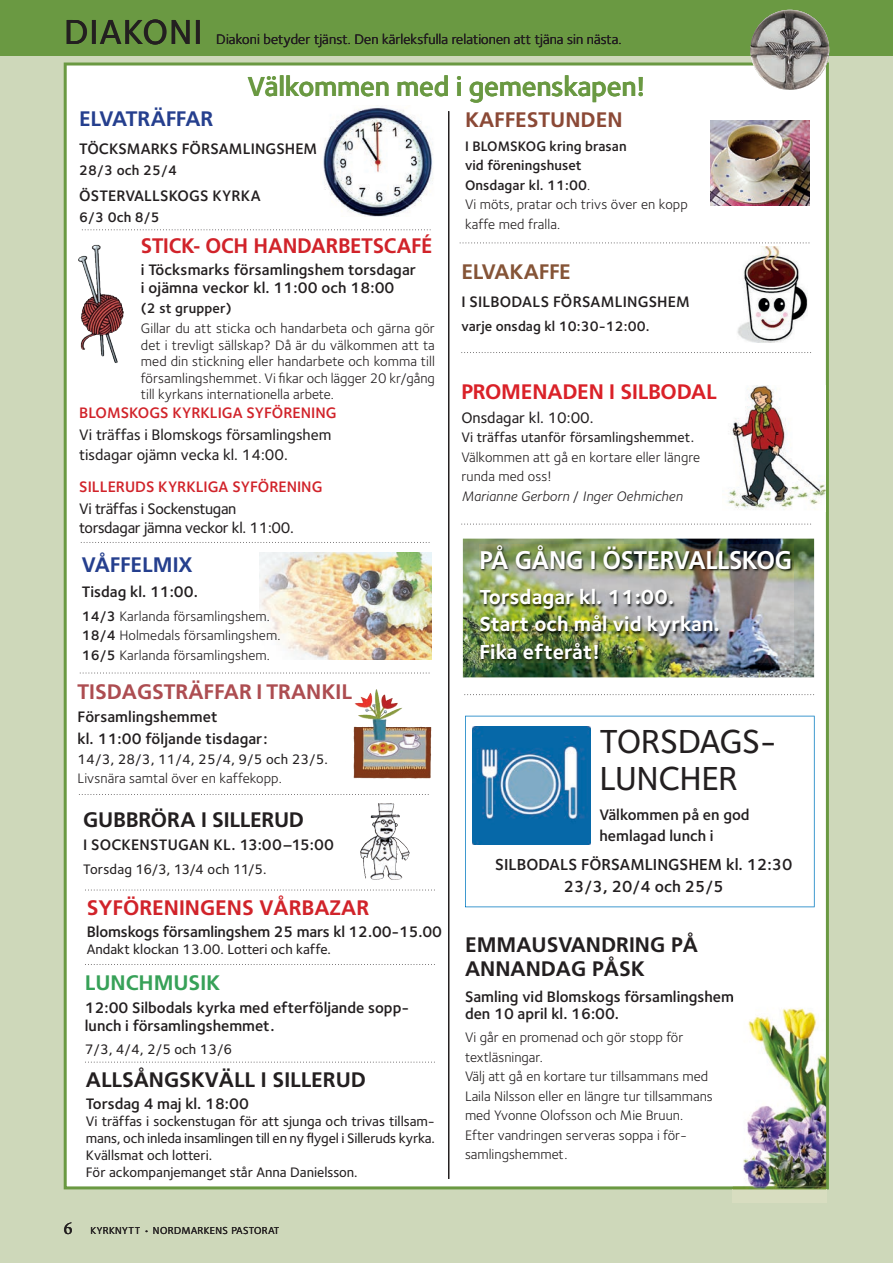
<style>
.page{position:relative;width:893px;height:1263px;background:#fff}
.page>*{position:absolute;margin:0;border:0;box-sizing:border-box;transform-origin:0 0}
.t1{font:500 36px "Foundry Sterling";letter-spacing:.03em;color:#231f20}
.t2{font:500 34.5px/37.2px "Foundry Sterling";letter-spacing:-.02em;color:#231f20}
.t3{font:600 28.5px "Foundry Sterling";letter-spacing:-.01em;color:#6a9942}
.t4{font:700 25.5px "Frutiger";letter-spacing:-.01em;color:#fff;scale:.94 1}
.t5{font:700 21px/24px "Frutiger";color:#231f20}
.t6{font:700 21px/27px "Foundry Sterling";letter-spacing:.005em;color:#fff}
.t7{font:700 21px "Frutiger";color:#d1232a}
.t8{font:700 21px "Frutiger";color:#ad4d51}
.t9{font:700 21px "Frutiger";letter-spacing:-.005em;color:#253f8e}
.t10{font:700 21px "Frutiger";letter-spacing:-.01em;color:#da2128}
.t11{font:700 21px "Frutiger";color:#8b4936}
.t12{font:700 21px "Frutiger";color:#37a158}
.t13{font:700 21px "Frutiger";letter-spacing:-.015em;color:#855437}
.t14{font:600 16.5px/22.5px "Foundry Sterling";color:#231f20;text-align:center}
.t15{font:600 15.75px/22.5px "Foundry Sterling";color:#231f20}
.t16{font:500 15.75px/19.5px "Foundry Sterling";letter-spacing:-.005em;color:#231f20}
.t17{font:600 15.75px "Foundry Sterling";color:#d1232a}
.t18{font:14.25px/19.5px "Foundry Sterling";color:#231f20}
.t19{font:500 14.25px/17.1px "Foundry Sterling";color:#231f20}
.t20{font:600 14.25px/19.5px "Foundry Sterling";letter-spacing:.005em;color:#231f20}
.t21{font:10.5px "Foundry Sterling";letter-spacing:.04em;color:#231f20}
.s1{font-weight:600}
.s2{font-family:"Minion Pro";font-size:18px}
.s3{font-weight:400}
.s4{font-style:italic}
</style>
<div class="page">
<div style="left:0;top:38px;width:893px;height:1225px;background:#ced8ba"></div>
<div style="left:64px;top:63px;width:765px;height:1126px;background:#fff"></div>
<div style="left:0;top:0;width:893px;height:55px;background:#6a9942"></div>
<img style="left:750px;top:10px;width:79px;height:80px">
<svg style="left:461px;top:352px;width:350px;height:1px"></svg>
<img style="left:260px;top:553px;width:172px;height:107px">
<img style="left:723px;top:385px;width:103px;height:126px">
<img style="left:463px;top:539px;width:351px;height:138px">
<img style="left:479px;top:544px;width:314px;height:118px">
<img style="left:355px;top:689px;width:21px;height:28px">
<img style="left:370px;top:803px;width:9px;height:31px">
<img style="left:710px;top:121px;width:100px;height:84px">
<img style="left:736px;top:247px;width:72px;height:96px">
<svg style="left:79px;top:794px;width:350px;height:1px"></svg>
<svg style="left:80px;top:672px;width:349px;height:1px"></svg>
<img style="left:78px;top:245px;width:19px;height:105px">
<svg style="left:461px;top:524px;width:350px;height:1px"></svg>
<svg style="left:82px;top:229px;width:349px;height:1px"></svg>
<img style="left:320px;top:105px;width:115px;height:112px">
<svg style="left:81px;top:542px;width:348px;height:1px"></svg>
<hr style="left:448px;top:111px;width:1px;height:1068px;background:#231f20">
<svg style="left:755px;top:157px;width:4px;height:4px"></svg>
<div style="left:465px;top:716px;width:350px;height:191px;background:#fff"></div>
<img style="left:472px;top:726px;width:119px;height:119px">
<svg style="left:464px;top:694px;width:350px;height:1px"></svg>
<svg style="left:460px;top:242px;width:349px;height:1px"></svg>
<svg style="left:85px;top:889px;width:350px;height:1px"></svg>
<img style="left:733px;top:1186px;width:93px;height:4px">
<img style="left:733px;top:997px;width:93px;height:189px">
<svg style="left:85px;top:1062px;width:350px;height:1px"></svg>
<svg style="left:85px;top:964px;width:350px;height:1px"></svg>
<h1 class="t1" style="left:64px;top:7px;width:140px">DIAKONI</h1>
<p class="t18" style="left:216px;top:29px;width:407px">Diakoni betyder tjänst. Den kärleksfulla relationen att tjäna sin nästa.</p>
<h3 class="t3" style="left:248px;top:66px;width:400px">Välkommen med i gemenskapen!</h3>
<h3 class="t9" style="left:79px;top:106px;width:136px">ELVATRÄFFAR</h3>
<p class="t15" style="left:79px;top:137px;width:240px">TÖCKSMARKS FÖRSAMLINGSHEM</p>
<p class="t20" style="left:79px;top:160px;width:99px">28/3 och 25/4</p>
<p class="t15" style="left:79px;top:184px;width:183px">ÖSTERVALLSKOGS KYRKA</p>
<p class="t20" style="left:79px;top:207px;width:82px">6/3 0ch 8/5</p>
<h3 class="t7" style="left:141px;top:233px;width:293px">STICK- OCH HANDARBETSCAFÉ</h3>
<p class="t15" style="left:141px;top:260px;width:277px;line-height:18px">i Töcksmarks församlingshem torsdagar i ojämna veckor kl. 11:00 och 18:00</p>
<p class="t20" style="left:141px;top:298px;width:92px">(2 st grupper)</p>
<p class="t18" style="left:141px;top:320px;width:295px;line-height:16.5px;text-align:justify">Gillar du att sticka och handarbeta och gärna gör det i trevligt sällskap? Då är du välkommen att ta med din stickning eller handarbete och komma till församlingshemmet. Vi fikar och lägger 20 kr/gång till kyrkans internationella arbete.</p>
<p class="t17" style="left:79px;top:402px;width:259px">BLOMSKOGS KYRKLIGA SYFÖRENING</p>
<p class="t16" style="left:79px;top:425px;width:254px">Vi träffas i Blomskogs församlingshem tisdagar ojämn vecka kl. 14:00.</p>
<p class="t17" style="left:79px;top:475px;width:245px">SILLERUDS KYRKLIGA SYFÖRENING</p>
<p class="t16" style="left:79px;top:498px;width:216px">Vi träffas i Sockenstugan torsdagar jämna veckor kl. 11:00.</p>
<h3 class="t9" style="left:82px;top:552px;width:112px">VÅFFELMIX</h3>
<p class="t15" style="left:82px;top:580px;width:118px">Tisdag kl. 11:00.</p>
<p class="t18" style="left:82px;top:606px;width:200px"><span class="s1">14/3</span> Karlanda församlingshem.<br><span class="s1">18/4</span> Holmedals församlingshem.<br><span class="s1">16/5</span> Karlanda församlingshem.</p>
<h3 class="t8" style="left:78px;top:679px;width:276px">TISDAGSTRÄFFAR I TRANKIL</h3>
<p class="t15" style="left:78px;top:705px;width:192px">Församlingshemmet<br>kl. 11:00 följande tisdagar:</p>
<p class="t19" style="left:78px;top:750px;width:252px">14/3, 28/3, 11/4, 25/4, 9/5 och 23/5.</p>
<p class="t18" style="left:78px;top:768px;width:206px">Livsnära samtal över en kaffekopp.</p>
<h3 class="t5" style="left:83px;top:807px;width:222px">GUBBRÖRA I SILLERUD</h3>
<p class="t15" style="left:83px;top:833px;width:252px">I SOCKENSTUGAN KL. 13:00–15:00</p>
<p class="t19" style="left:83px;top:860px;width:185px">Torsdag 16/3, 13/4 och 11/5.</p>
<h3 class="t7" style="left:87px;top:895px;width:284px">SYFÖRENINGENS VÅRBAZAR</h3>
<p class="t15" style="left:87px;top:920px;width:357px">Blomskogs församlingshem 25 mars kl 12.00-15.00</p>
<p class="t19" style="left:87px;top:940px;width:246px">Andakt klockan 13.00. Lotteri och kaffe.</p>
<h3 class="t12" style="left:85px;top:970px;width:137px">LUNCHMUSIK</h3>
<p class="t15" style="left:85px;top:998px;width:326px;line-height:17.9px">12:00 Silbodals kyrka med efterföljande sopp&shy;lunch i församlingshemmet.</p>
<p class="t19" style="left:85px;top:1040px;width:149px">7/3, 4/4, 2/5 och 13/6</p>
<h3 class="t5" style="left:86px;top:1068px;width:282px">ALLSÅNGSKVÄLL I SILLERUD</h3>
<p class="t15" style="left:86px;top:1092px;width:164px">Torsdag 4 maj kl. 18:00</p>
<p class="t19" style="left:86px;top:1112px;width:350px">Vi träffas i sockenstugan för att sjunga och trivas tillsam&shy;mans, och inleda insamlingen till en ny flygel i Silleruds kyrka.<br>Kvällsmat och lotteri.<br>För ackompanjemanget står Anna Danielsson.</p>
<p class="t21" style="left:64px;top:1222px;width:217px"><span class="s2">6</span> KYRKNYTT • NORDMARKENS PASTORAT</p>
<h3 class="t11" style="left:465px;top:107px;width:159px">KAFFESTUNDEN</h3>
<p class="t20" style="left:465px;top:136px;width:224px">I BLOMSKOG kring brasan<br>vid föreningshuset<br>Onsdagar kl. 11:00<span class="s3">.<br>Vi möts, pratar och trivs över en kopp kaffe med fralla.</span></p>
<h3 class="t13" style="left:461px;top:260px;width:111px">ELVAKAFFE</h3>
<p class="t15" style="left:461px;top:290px;width:230px">I SILBODALS FÖRSAMLINGSHEM</p>
<p class="t20" style="left:461px;top:316px;width:190px">varje onsdag kl 10:30-12:00.</p>
<h3 class="t10" style="left:461px;top:379px;width:257px">PROMENADEN I SILBODAL</h3>
<p class="t16" style="left:461px;top:407px;width:134px">Onsdagar kl. 10:00.</p>
<p class="t19" style="left:461px;top:428px;width:234px">Vi träffas utanför församlingshemmet.</p>
<p class="t18" style="left:461px;top:447px;width:240px">Välkommen att gå en kortare eller längre runda med oss!<br><span class="s4">Marianne Gerborn</span> / <span class="s4">Inger Oehmichen</span></p>
<h3 class="t4" style="left:479px;top:545px;width:334px">PÅ GÅNG I ÖSTERVALLSKOG</h3>
<h3 class="t6" style="left:479px;top:583px;width:242px">Torsdagar kl. 11:00.<br>Start och mål vid kyrkan.<br>Fika efteråt!</h3>
<h2 class="t2" style="left:600px;top:722px;width:179px">TORSDAGS-<br>LUNCHER</h2>
<p class="t15" style="left:600px;top:803px;width:152px;line-height:21px">Välkommen på en god hemlagad lunch i</p>
<p class="t14" style="left:495px;top:852px;width:299px">SILBODALS FÖRSAMLINGSHEM kl. 12:30<br>23/3, 20/4 och 25/5</p>
<h3 class="t5" style="left:465px;top:933px;width:234px">EMMAUSVANDRING PÅ<br>ANNANDAG PÅSK</h3>
<p class="t15" style="left:465px;top:987px;width:270px;line-height:17px">Samling vid Blomskogs församlingshem den 10 april kl. 16:00.</p>
<p class="t18" style="left:465px;top:1027px;width:249px">Vi går en promenad och gör stopp för textläsningar.<br>Välj att gå en kortare tur tillsammans med<br>Laila Nilsson eller en längre tur tillsammans med Yvonne Olofsson och Mie Bruun.<br>Efter vandringen serveras soppa i för&shy;samlingshemmet.</p>
</div>
